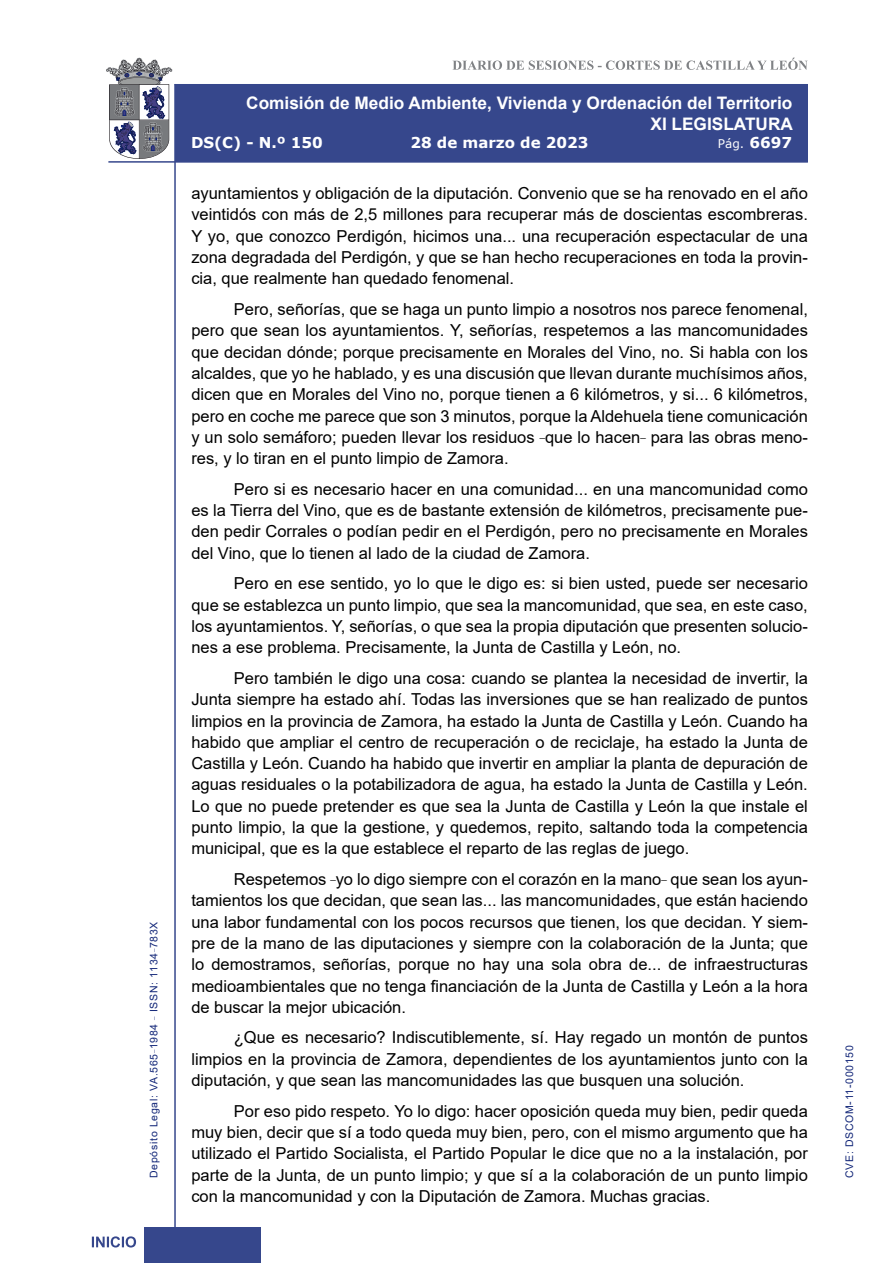
<style>
.page{position:relative;width:893px;height:1263px;background:#fff}
.page>*{position:absolute;margin:0;border:0;box-sizing:border-box;transform-origin:0 0}
.t1{font:700 17.25px/20.7px "Arial";color:#fff;text-align:right}
.t2{font:16.5px/21.3px "Arial";color:#000;text-align:justify}
.t3{font:700 15px "Verdana";color:#fff}
.t4{font:12px "Verdana";color:#fff}
.t5{font:10.5px "Arial";letter-spacing:.065em;color:#122678}
.s1{font-weight:700;font-size:15px}
</style>
<div class="page">
<svg style="left:452px;top:58px;width:356px;height:12px"></svg>
<hr style="left:174px;top:84px;width:2px;height:1179px;background:#36478c">
<div style="left:144px;top:1227px;width:117px;height:36px;background:#36478c"></div>
<div style="left:175px;top:84px;width:633px;height:78px;background:#36478c"></div>
<hr style="left:108px;top:161px;width:700px;height:2px;background:#36478c">
<svg style="left:92px;top:1236px;width:44px;height:11px"></svg>
<svg style="left:106px;top:58px;width:66px;height:101px"></svg>
<p class="t5" style="left:146px;top:1178px;width:258px;rotate:-90deg">Depósito Legal: VA.565<sup>_</sup>1984 <sup>_</sup> ISSN: 1134<sup>_</sup>783X</p>
<p class="t1" style="left:246px;top:93px;width:548px">Comisión de Medio Ambiente, Vivienda y Ordenación del Territorio<br>XI LEGISLATURA</p>
<p class="t3" style="left:191px;top:132px;width:133px">DS(C) - N.º 150</p>
<p class="t3" style="left:410px;top:132px;width:180px">28 de marzo de 2023</p>
<p class="t4" style="left:718px;top:135px;width:76px">Pág. <span class="s1">6697</span></p>
<p class="t2" style="left:191px;top:183px;width:618px">ayuntamientos y obligación de la diputación. Convenio que se ha renovado en el año veintidós con más de 2,5 millones para recuperar más de doscientas escombreras.<br>Y yo, que conozco Perdigón, hicimos una... una recuperación espectacular de una zona degradada del Perdigón, y que se han hecho recuperaciones en toda la provin&shy;cia, que realmente han quedado fenomenal.</p>
<p class="t2" style="left:191px;top:298px;width:618px;text-indent:43px">Pero, señorías, que se haga un punto limpio a nosotros nos parece fenomenal, pero que sean los ayuntamientos. Y, señorías, respetemos a las mancomunidades que decidan dónde; porque precisamente en Morales del Vino, no. Si habla con los alcaldes, que yo he hablado, y es una discusión que llevan durante muchísimos años, dicen que en Morales del Vino no, porque tienen a 6 kilómetros, y si... 6 kilómetros, pero en coche me parece que son 3 minutos, porque la Aldehuela tiene comunicación y un solo semáforo; pueden llevar los residuos <sup>_</sup>que lo hacen<sup>_</sup> para las obras meno&shy;res, y lo tiran en el punto limpio de Zamora.</p>
<p class="t2" style="left:191px;top:478px;width:618px;text-indent:43px">Pero si es necesario hacer en una comunidad... en una mancomunidad como es la Tierra del Vino, que es de bastante extensión de kilómetros, precisamente pue&shy;den pedir Corrales o podían pedir en el Perdigón, pero no precisamente en Morales del Vino, que lo tienen al lado de la ciudad de Zamora.</p>
<p class="t2" style="left:191px;top:573px;width:618px;text-indent:43px">Pero en ese sentido, yo lo que le digo es: si bien usted, puede ser necesario que se establezca un punto limpio, que sea la mancomunidad, que sea, en este caso, los ayuntamientos. Y, señorías, o que sea la propia diputación que presenten solucio&shy;nes a ese problema. Precisamente, la Junta de Castilla y León, no.</p>
<p class="t2" style="left:191px;top:667px;width:618px;text-indent:43px">Pero también le digo una cosa: cuando se plantea la necesidad de invertir, la Junta siempre ha estado ahí. Todas las inversiones que se han realizado de puntos limpios en la provincia de Zamora, ha estado la Junta de Castilla y León. Cuando ha habido que ampliar el centro de recuperación o de reciclaje, ha estado la Junta de Castilla y León. Cuando ha habido que invertir en ampliar la planta de depuración de aguas residuales o la potabilizadora de agua, ha estado la Junta de Castilla y León.<br>Lo que no puede pretender es que sea la Junta de Castilla y León la que instale el punto limpio, la que la gestione, y quedemos, repito, saltando toda la competencia municipal, que es la que establece el reparto de las reglas de juego.</p>
<p class="t2" style="left:191px;top:868px;width:618px;text-indent:43px">Respetemos <sup>_</sup>yo lo digo siempre con el corazón en la mano<sup>_</sup> que sean los ayun&shy;tamientos los que decidan, que sean las... las mancomunidades, que están haciendo una labor fundamental con los pocos recursos que tienen, los que decidan. Y siem&shy;pre de la mano de las diputaciones y siempre con la colaboración de la Junta; que lo demostramos, señorías, porque no hay una sola obra de... de infraestructuras medioambientales que no tenga financiación de la Junta de Castilla y León a la hora de buscar la mejor ubicación.</p>
<p class="t2" style="left:191px;top:1027px;width:618px;text-indent:43px">¿Que es necesario? Indiscutiblemente, sí. Hay regado un montón de puntos limpios en la provincia de Zamora, dependientes de los ayuntamientos junto con la diputación, y que sean las mancomunidades las que busquen una solución.</p>
<p class="t2" style="left:191px;top:1100px;width:618px;text-indent:43px">Por eso pido respeto. Yo lo digo: hacer oposición queda muy bien, pedir queda muy bien, decir que sí a todo queda muy bien, pero, con el mismo argumento que ha utilizado el Partido Socialista, el Partido Popular le dice que no a la instalación, por parte de la Junta, de un punto limpio; y que sí a la colaboración de un punto limpio con la mancomunidad y con la Diputación de Zamora. Muchas gracias.</p>
<p class="t5" style="left:842px;top:1178px;width:134px;rotate:-90deg">CVE: DSCOM-11-000150</p>
</div>
